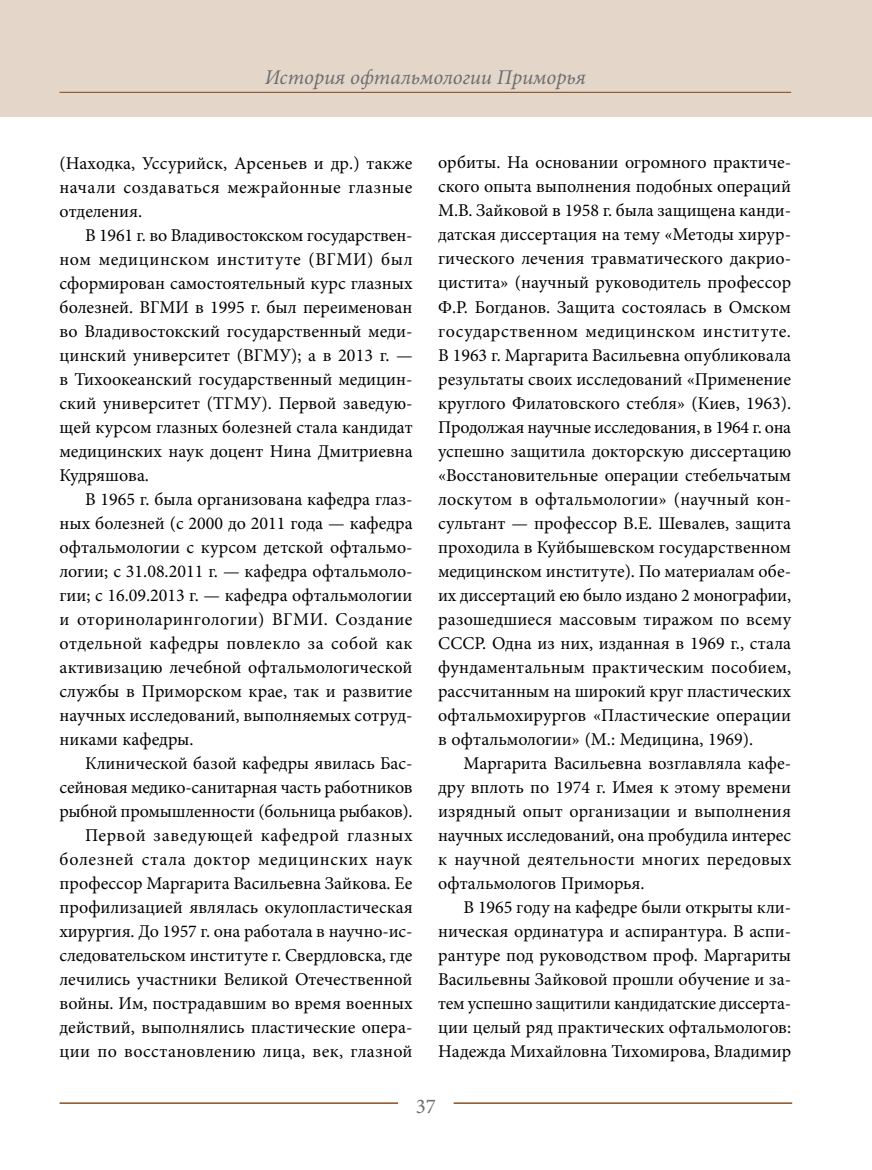
<style>
.page{position:relative;width:872px;height:1170px;background:#fff}
.page>*{position:absolute;margin:0;border:0;box-sizing:border-box;transform-origin:0 0}
.t1{font:italic 21px "Minion Pro";color:#6d6e71}
.t2{font:21px "Minion Pro";color:#6d6e71}
.t3{font:18px/24px "Minion Pro";color:#000;text-align:justify}
</style>
<div class="page">
<div style="left:0;top:0;width:872px;height:117px;background:#e4d7ca"></div>
<hr style="left:60px;top:92px;width:731px;height:1px;background:#8b5123">
<hr style="left:60px;top:1102px;width:338px;height:1px;background:#8b5123">
<hr style="left:453px;top:1102px;width:339px;height:1px;background:#8b5123">
<p class="t1" style="left:265px;top:63px;width:323px">История офтальмологии Приморья</p>
<p class="t3" style="left:60px;top:151px;width:354px">(Находка, Уссурийск, Арсеньев и др.) также начали создаваться межрайонные глазные отделения.</p>
<p class="t3" style="left:60px;top:223px;width:355px;text-indent:26px">В 1961 г. во Владивостокском государствен&shy;ном медицинском институте (ВГМИ) был сформирован самостоятельный курс глазных болезней. ВГМИ в 1995 г. был переименован во Владивостокский государственный меди&shy;цинский университет (ВГМУ); а в 2013 г. — в Тихоокеанский государственный медицин&shy;ский университет (ТГМУ). Первой заведую&shy;щей курсом глазных болезней стала кандидат медицинских наук доцент Нина Дмитриевна Кудряшова.</p>
<p class="t3" style="left:60px;top:487px;width:354px;text-indent:26px">В 1965 г. была организована кафедра глаз&shy;ных болезней (с 2000 до 2011 года — кафедра офтальмологии с курсом детской офтальмо&shy;логии; с 31.08.2011 г. — кафедра офтальмоло&shy;гии; с 16.09.2013 г. — кафедра офтальмологии и оториноларингологии) ВГМИ. Создание отдельной кафедры повлекло за собой как активизацию лечебной офтальмологической службы в Приморском крае, так и развитие научных исследований, выполняемых сотруд&shy;никами кафедры.</p>
<p class="t3" style="left:60px;top:751px;width:355px;text-align:right">Клинической базой кафедры явилась Бас&shy;сейновая медико-санитарная часть работников рыбной промышленности (больница рыбаков).<br>Первой заведующей кафедрой глазных болезней стала доктор медицинских наук профессор Маргарита Васильевна Зайкова. Ее профилизацией являлась окулопластическая хирургия. До 1957 г. она работала в научно-ис&shy;следовательском институте г. Свердловска, где лечились участники Великой Отечественной войны. Им, пострадавшим во время военных действий, выполнялись пластические опера&shy;ции по восстановлению лица, век, глазной</p>
<p class="t3" style="left:438px;top:151px;width:355px">орбиты. На основании огромного практиче&shy;ского опыта выполнения подобных операций М.В. Зайковой в 1958 г. была защищена канди&shy;датская диссертация на тему «Методы хирур&shy;гического лечения травматического дакрио&shy;цистита» (научный руководитель профессор Ф.Р. Богданов. Защита состоялась в Омском государственном медицинском институте.<br>В 1963 г. Маргарита Васильевна опубликовала результаты своих исследований «Применение круглого Филатовского стебля» (Киев, 1963).<br>Продолжая научные исследования, в 1964 г. она успешно защитила докторскую диссертацию «Восстановительные операции стебельчатым лоскутом в офтальмологии» (научный кон&shy;сультант — профессор В.Е. Шевалев, защита проходила в Куйбышевском государственном медицинском институте). По материалам обе&shy;их диссертаций ею было издано 2 монографии, разошедшиеся массовым тиражом по всему СССР. Одна из них, изданная в 1969 г., стала фундаментальным практическим пособием, рассчитанным на широкий круг пластических офтальмохирургов «Пластические операции в офтальмологии» (М.: Медицина, 1969).</p>
<p class="t3" style="left:438px;top:751px;width:355px;text-indent:26px">Маргарита Васильевна возглавляла кафе&shy;дру вплоть по 1974 г. Имея к этому времени изрядный опыт организации и выполнения научных исследований, она пробудила интерес к научной деятельности многих передовых офтальмологов Приморья.</p>
<p class="t3" style="left:438px;top:895px;width:354px;text-indent:26px">В 1965 году на кафедре были открыты кли&shy;ническая ординатура и аспирантура. В аспи&shy;рантуре под руководством проф. Маргариты Васильевны Зайковой прошли обучение и за&shy;тем успешно защитили кандидатские диссерта&shy;ции целый ряд практических офтальмологов:<br>Надежда Михайловна Тихомирова, Владимир</p>
<p class="t2" style="left:416px;top:1092px;width:22px">37</p>
</div>
